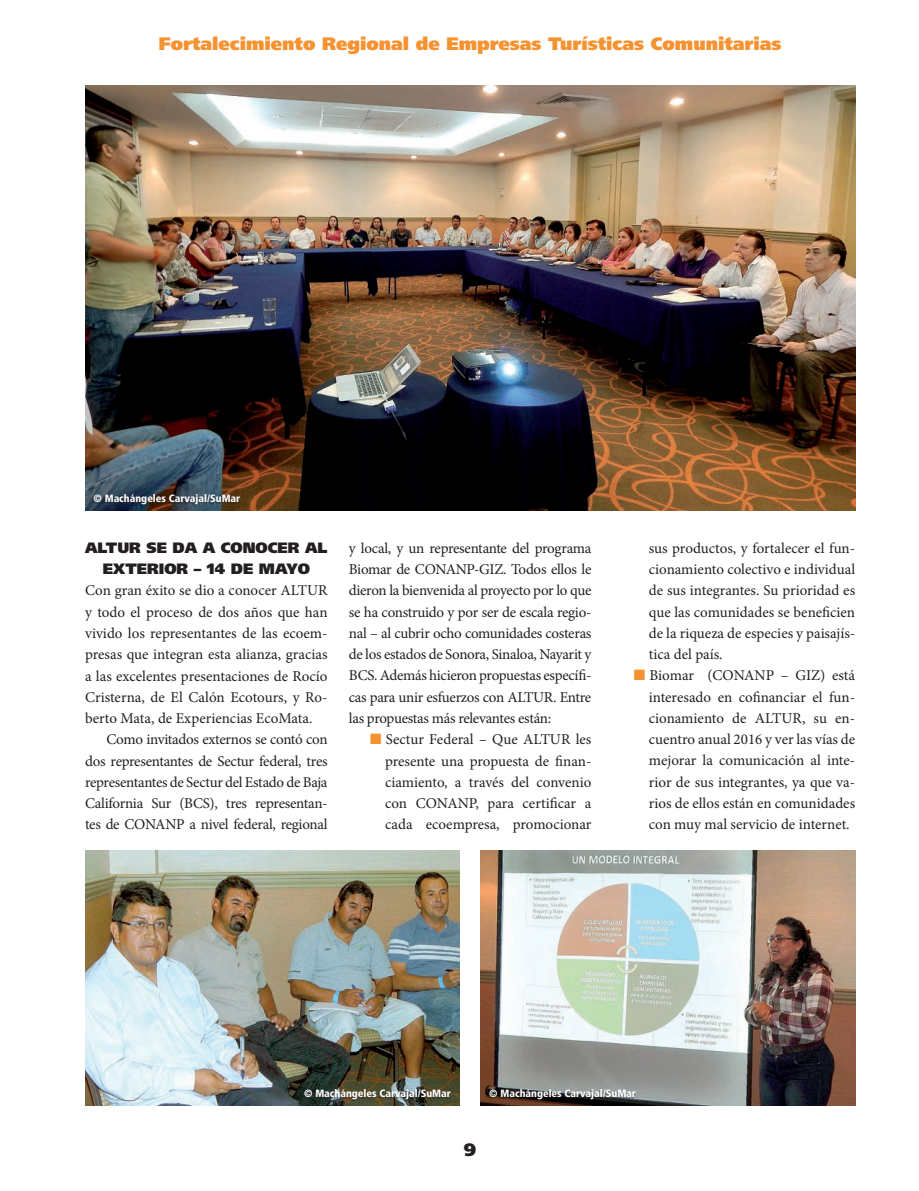
<style>
.page{position:relative;width:919px;height:1191px;background:#fff}
.page>*{position:absolute;margin:0;border:0;box-sizing:border-box;transform-origin:0 0}
.t1{font:900 18px "Frutiger";color:#f69230}
.t2{font:900 18px "Frutiger";color:#231f20}
.t3{font:15px/21.3px "Minion Pro";letter-spacing:-.005em;color:#231f20;text-align:justify}
.t4{font:900 15px "Frutiger";color:#231f20}
.t5{font:900 condensed 10.5px "Frutiger LT Std";color:#fff}
.s1{color:#f69230}
</style>
<div class="page">
<img style="left:85px;top:850px;width:374px;height:256px">
<img style="left:480px;top:850px;width:375px;height:256px">
<img style="left:85px;top:85px;width:770px;height:425px">
<div style="left:92px;top:494px;width:148px;height:12px;background:#231f20;opacity:.5"></div>
<div style="left:302px;top:1090px;width:148px;height:11px;background:#231f20;opacity:.5"></div>
<div style="left:487px;top:1090px;width:148px;height:11px;background:#231f20;opacity:.5"></div>
<p class="t1" style="left:159px;top:32px;width:624px">Fortalecimiento Regional de Empresas Turísticas Comunitarias</p>
<p class="t5" style="left:94px;top:492px;width:148px">© Machángeles Carvajal/SuMar</p>
<p class="t4" style="left:85px;top:538px;width:195px">ALTUR se da a conocer</p>
<p class="t4" style="left:305px;top:538px;width:13px">al</p>
<p class="t4" style="left:103px;top:560px;width:35px">exter</p>
<p class="t4" style="left:159px;top:560px;width:153px">ior – 14 de mayo</p>
<p class="t3" style="left:85px;top:580px;width:244px">Con gran éxito se dio a conocer ALTUR y todo el proceso de dos años que han vivido los representantes de las ecoem&shy;presas que integran esta alianza, gracias a las excelentes presentaciones de Rocío Cristerna, de El Calón Ecotours, y Ro&shy;berto Mata, de Experiencias EcoMata.</p>
<p class="t3" style="left:85px;top:729px;width:244px;text-indent:21px">Como invitados externos se contó con dos representantes de Sectur federal, tres representantes de Sectur del Estado de Baja California Sur (BCS), tres representan&shy;tes de CONANP a nivel federal, regional</p>
<p class="t3" style="left:349px;top:537px;width:244px">y local, y un representante del programa Biomar de CONANP-GIZ. Todos ellos le dieron la bienvenida al proyecto por lo que se ha construido y por ser de escala regio&shy;nal – al cubrir ocho comunidades costeras de los estados de Sonora, Sinaloa, Nayarit y BCS. Además hicieron propuestas específi&shy;cas para unir esfuerzos con ALTUR. Entre las propuestas más relevantes están:</p>
<p class="t3" style="left:385px;top:729px;width:208px;text-indent:-15px"><span class="s1">■</span> Sectur Federal – Que ALTUR les presente una propuesta de finan&shy;ciamiento, a través del convenio con CONANP, para certificar a cada ecoempresa, promocionar</p>
<p class="t3" style="left:648px;top:537px;width:208px">sus productos, y fortalecer el fun&shy;cionamiento colectivo e individual de sus integrantes. Su prioridad es que las comunidades se beneficien de la riqueza de especies y paisajís&shy;tica del país.</p>
<p class="t3" style="left:648px;top:665px;width:208px;text-indent:-15px"><span class="s1">■</span> Biomar (CONANP – GIZ) está interesado en cofinanciar el fun&shy;cionamiento de ALTUR, su en&shy;cuentro anual 2016 y ver las vías de mejorar la comunicación al inte&shy;rior de sus integrantes, ya que va&shy;rios de ellos están en comunidades con muy mal servicio de internet.</p>
<p class="t5" style="left:304px;top:1087px;width:148px">© Machángeles Carvajal/SuMar</p>
<p class="t5" style="left:489px;top:1087px;width:148px">© Machángeles Carvajal/SuMar</p>
<p class="t2" style="left:464px;top:1138px;width:14px">9</p>
</div>
